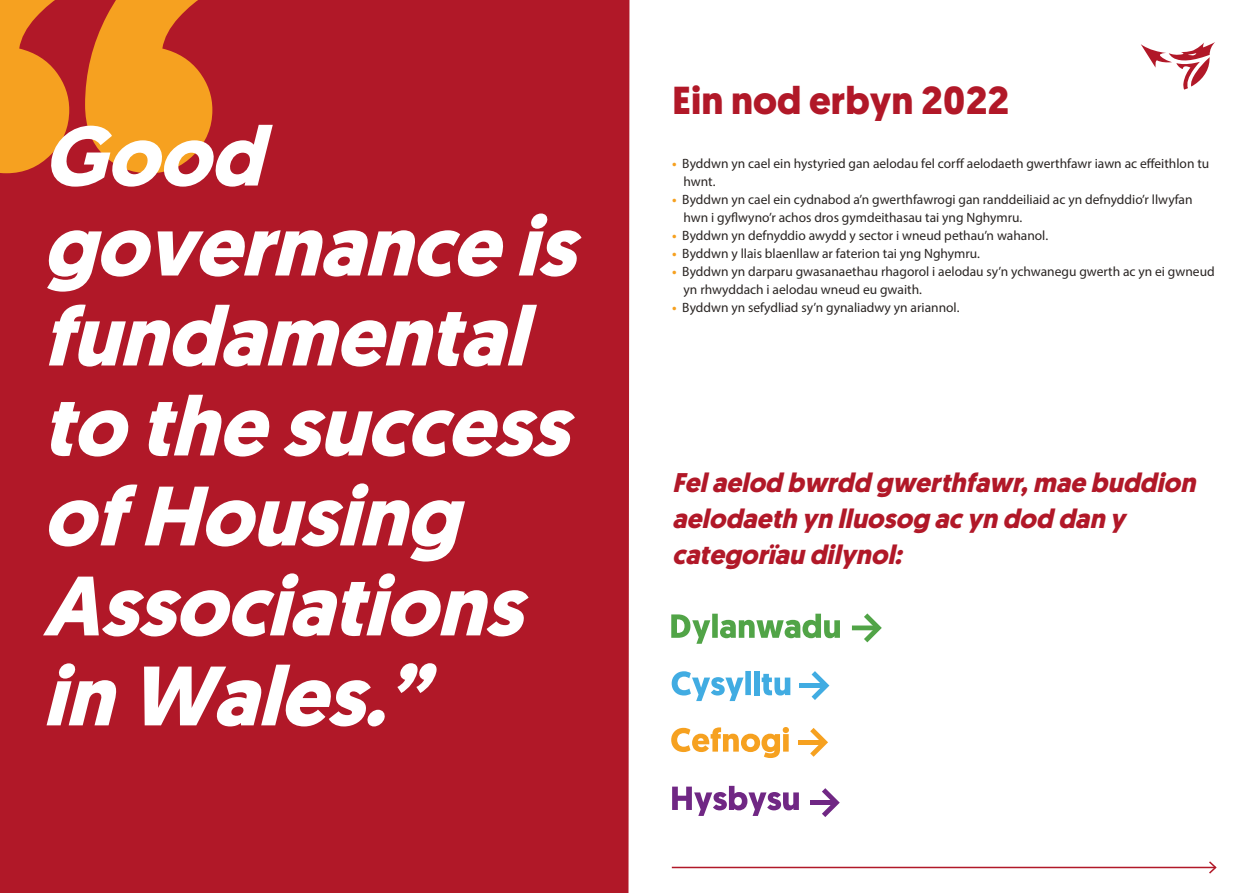
<style>
.page{position:relative;width:1259px;height:893px;background:#fff}
.page>*{position:absolute;margin:0;border:0;box-sizing:border-box;transform-origin:0 0}
.t1{font:italic 700 84px/90px "Geomanist";color:#fff}
.t2{font:700 39px "Geomanist";color:#b11828}
.t3{font:italic 700 27px/36px "Geomanist";color:#b11828}
.t4{font:13.5px/18px "Myriad Pro";color:#2a2523}
.s1{font-weight:700;color:#f6a120}
</style>
<div class="page">
<svg style="left:1141px;top:42px;width:74px;height:48px"></svg>
<div style="left:0;top:0;width:629px;height:893px;background:#b11828"></div>
<hr style="left:672px;top:867px;width:543px;height:1px;background:#b11828">
<svg style="left:1207px;top:861px;width:10px;height:13px"></svg>
<svg style="left:0;top:0;width:212px;height:173px;background:#e07622"></svg>
<svg style="left:671px;top:614px;width:39px;height:30px"></svg>
<div style="left:712px;top:614px;width:6px;height:24px;background:#51a447"></div>
<svg style="left:720px;top:614px;width:120px;height:24px"></svg>
<svg style="left:864px;top:613px;width:18px;height:29px"></svg>
<div style="left:852px;top:625px;width:26px;height:5px;background:#51a447"></div>
<svg style="left:671px;top:671px;width:72px;height:30px"></svg>
<div style="left:745px;top:671px;width:6px;height:24px;background:#41ace2"></div>
<div style="left:754px;top:671px;width:5px;height:24px;background:#41ace2"></div>
<svg style="left:761px;top:674px;width:29px;height:21px"></svg>
<svg style="left:811px;top:671px;width:18px;height:29px"></svg>
<div style="left:799px;top:683px;width:27px;height:5px;background:#41ace2"></div>
<svg style="left:671px;top:727px;width:118px;height:31px"></svg>
<svg style="left:810px;top:728px;width:18px;height:29px"></svg>
<div style="left:798px;top:740px;width:26px;height:5px;background:#f6a120"></div>
<svg style="left:672px;top:786px;width:127px;height:30px"></svg>
<svg style="left:822px;top:788px;width:17px;height:29px"></svg>
<div style="left:810px;top:800px;width:26px;height:5px;background:#702784"></div>
<h1 class="t1" style="left:43px;top:111px;width:561px">Good governanceis fundamental tothesuccess ofHousing<br>Associations inWales.”</h1>
<h2 class="t2" style="left:672px;top:74px;width:339px">Ein nod erbyn 2022</h2>
<p class="t4" style="left:683px;top:154px;width:527px;text-indent:-11px"><span class="s1">•</span> Byddwn yn cael ein hystyried gan aelodau fel corff aelodaeth gwerthfawr iawn ac effeithlon tu hwnt.</p>
<p class="t4" style="left:683px;top:190px;width:510px;text-indent:-11px"><span class="s1">•</span> Byddwn yn cael ein cydnabod a’n gwerthfawrogi gan randdeiliaid ac yn defnyddio’r llwyfan hwn i gyflwyno’r achos dros gymdeithasau tai yng Nghymru.</p>
<p class="t4" style="left:672px;top:226px;width:377px"><span class="s1">•</span> Byddwn yn defnyddio awydd y sector i wneud pethau’n wahanol.</p>
<p class="t4" style="left:672px;top:244px;width:309px"><span class="s1">•</span> Byddwn y llais blaenllaw ar faterion tai yng Nghymru.</p>
<p class="t4" style="left:683px;top:262px;width:533px;text-indent:-11px"><span class="s1">•</span> Byddwn yn darparu gwasanaethau rhagorol i aelodau sy’n ychwanegu gwerth ac yn ei gwneud yn rhwyddach i aelodau wneud eu gwaith.</p>
<p class="t4" style="left:672px;top:298px;width:289px"><span class="s1">•</span> Byddwn yn sefydliad sy’n gynaliadwy yn ariannol.</p>
<h3 class="t3" style="left:672px;top:464px;width:532px">Felaelod bwrdd gwerthfawr,mae buddion aelodaeth yn lluosog acyn dod dan y categorïau dilynol:</h3>
</div>
